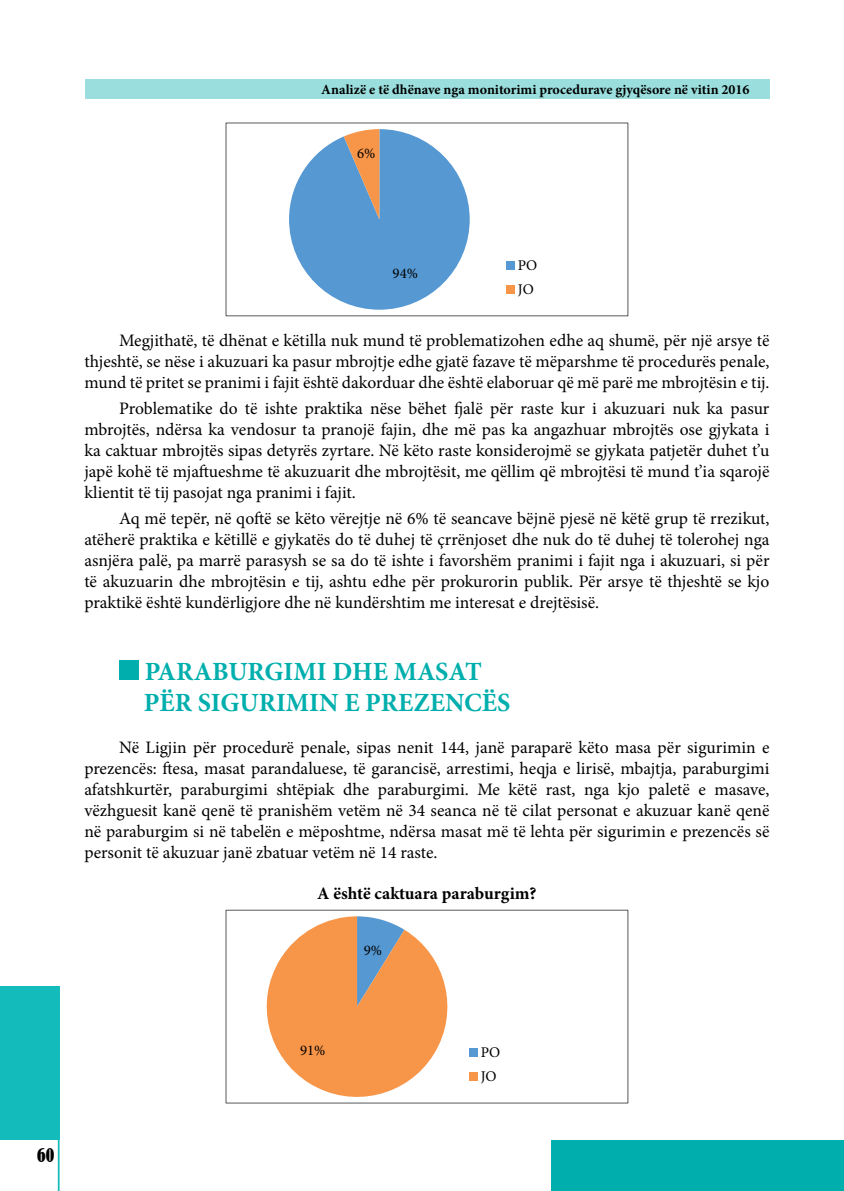
<style>
.page{position:relative;width:844px;height:1191px;background:#fff}
.page>*{position:absolute;margin:0;border:0;box-sizing:border-box;transform-origin:0 0}
.t1{font:700 26.25px/31.2px "Minion Pro";color:#00afad}
.t2{font:17.5px/21px "Minion Pro";color:#000;text-align:justify}
.t3{font:700 17.5px "Minion Pro";color:#000}
.t4{font:condensed 17.5px "Bernard";color:#000}
.t5{font:14.88px/23.6px "Minion Pro";color:#000}
.t6{font:700 14px "Minion Pro";color:#000}
</style>
<div class="page">
<div style="left:0;top:986px;width:60px;height:154px;background:#14bbbb"></div>
<hr style="left:58px;top:1075px;width:2px;height:116px;background:#14bbbb">
<div style="left:551px;top:1140px;width:292px;height:51px;background:#00afad"></div>
<div style="left:85px;top:79px;width:684px;height:20px;background:#9adfde"></div>
<div style="left:225px;top:123px;width:403px;height:193px;border:1px solid #58595b"></div>
<div style="left:506px;top:261px;width:8px;height:9px;background:#5698d2"></div>
<div style="left:506px;top:285px;width:8px;height:8px;background:#f79548"></div>
<svg style="left:289px;top:129px;width:180px;height:181px"></svg>
<div style="left:119px;top:660px;width:20px;height:20px;background:#00afad"></div>
<div style="left:225px;top:909px;width:403px;height:194px;border:1px solid #58595b"></div>
<div style="left:469px;top:1048px;width:8px;height:8px;background:#5698d2"></div>
<div style="left:469px;top:1072px;width:8px;height:8px;background:#f79548"></div>
<svg style="left:254px;top:916px;width:206px;height:188px"></svg>
<p class="t6" style="left:321px;top:80px;width:430px">Аnalizë e të dhënave nga monitorimi procedurave gjyqësore në vitin 2016</p>
<p class="t5" style="left:357px;top:141px;width:20px">6%</p>
<p class="t5" style="left:392px;top:261px;width:27px">94%</p>
<p class="t5" style="left:518px;top:253px;width:21px">PO<br>JO</p>
<p class="t2" style="left:84px;top:330px;width:686px;text-indent:35px">Megjithatë, të dhënat e këtilla nuk mund të problematizohen edhe aq shumë, për një arsye të thjeshtë, se nëse i akuzuari ka pasur mbrojtje edhe gjatë fazave të mëparshme të procedurës penale, mund të pritet se pranimi i fajit është dakorduar dhe është elaboruar që më parë me mbrojtësin e tij.</p>
<p class="t2" style="left:84px;top:398px;width:686px;text-indent:35px">Problematike do të ishte praktika nëse bëhet fjalë për raste kur i akuzuari nuk ka pasur mbrojtës, ndërsa ka vendosur ta pranojë fajin, dhe më pas ka angazhuar mbrojtës ose gjykata i ka caktuar mbrojtës sipas detyrës zyrtare. Në këto raste konsiderojmë se gjykata patjetër duhet t’u japë kohë të mjaftueshme të akuzuarit dhe mbrojtësit, me qëllim që mbrojtësi të mund t’ia sqarojë klientit të tij pasojat nga pranimi i fajit.</p>
<p class="t2" style="left:84px;top:507px;width:686px;text-indent:35px">Aq më tepër, në qoftë se këto vërejtje në 6% të seancave bëjnë pjesë në këtë grup të rrezikut, atëherë praktika e këtillë e gjykatës do të duhej të çrrënjoset dhe nuk do të duhej të tolerohej nga asnjëra palë, pa marrë parasysh se sa do të ishte i favorshëm pranimi i fajit nga i akuzuari, si për të akuzuarin dhe mbrojtësin e tij, ashtu edhe për prokurorin publik. Për arsye të thjeshtë se kjo praktikë është kundërligjore dhe në kundërshtim me interesat e drejtësisë.</p>
<h1 class="t1" style="left:144px;top:656px;width:368px">PARABURGIMI DHE MASAT<br>PËR SIGURIMIN E PREZENCËS</h1>
<p class="t2" style="left:84px;top:737px;width:686px;text-indent:35px">Në Ligjin për procedurë penale, sipas nenit 144, janë paraparë këto masa për sigurimin e prezencës: ftesa, masat parandaluese, të garancisë, arrestimi, heqja e lirisë, mbajtja, paraburgimi afatshkurtër, paraburgimi shtëpiak dhe paraburgimi. Me këtë rast, nga kjo paletë e masave, vëzhguesit kanë qenë të pranishëm vetëm në 34 seanca në të cilat personat e akuzuar kanë qenë në paraburgim si në tabelën e mëposhtme, ndërsa masat më të lehta për sigurimin e prezencës së personit të akuzuar janë zbatuar vetëm në 14 raste.</p>
<p class="t3" style="left:317px;top:881px;width:221px">A është caktuara paraburgim?</p>
<p class="t5" style="left:363px;top:939px;width:20px">9%</p>
<p class="t4" style="left:37px;top:1144px;width:19px">60</p>
<p class="t5" style="left:300px;top:1039px;width:27px">91%</p>
<p class="t5" style="left:480px;top:1040px;width:21px">PO<br>JO</p>
</div>
